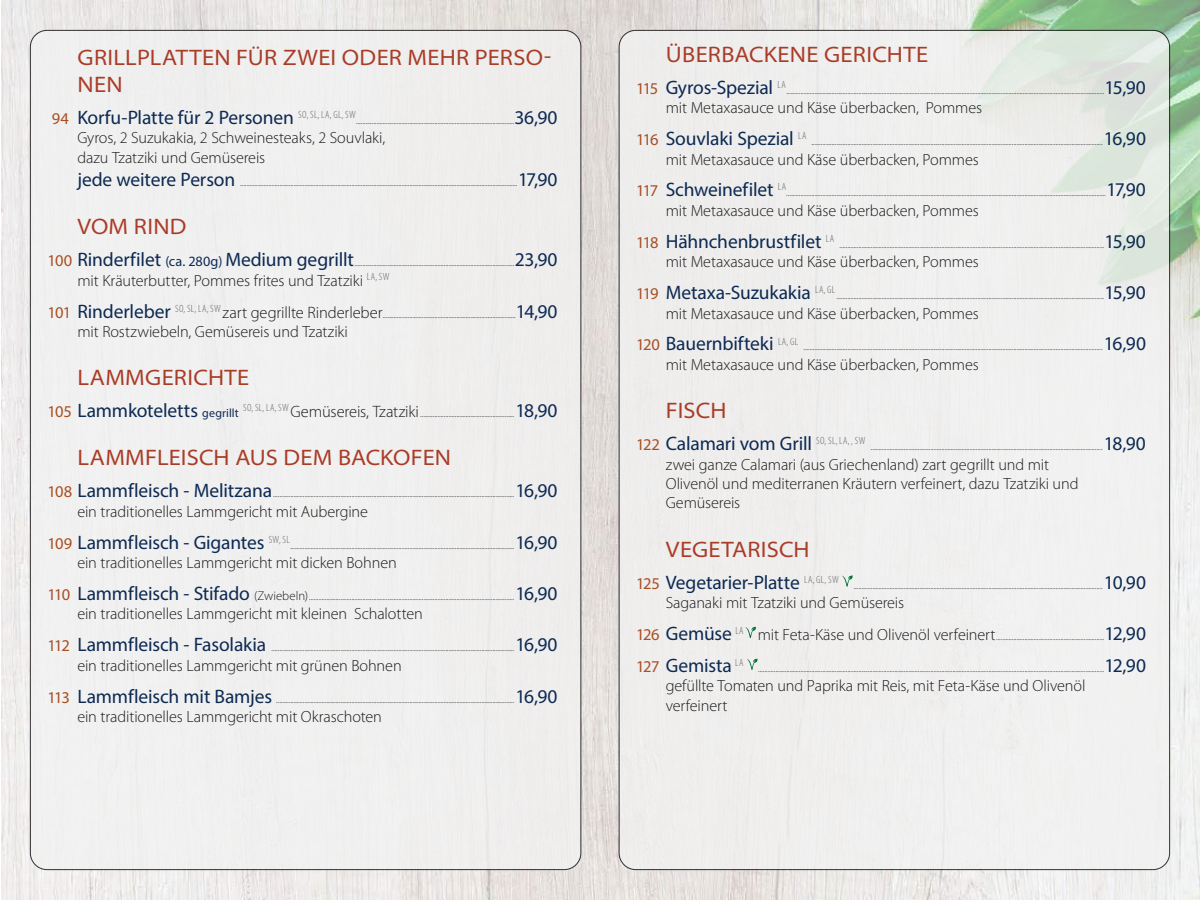
<style>
.page{position:relative;width:1200px;height:900px;background:#fff}
.page>*{position:absolute;margin:0;border:0;box-sizing:border-box;transform-origin:0 0}
.t1{font:semi-expanded 22.5px/27px "Myriad Pro";letter-spacing:.01em;color:#a93c27}
.t2{font:19.5px "Myriad Pro";letter-spacing:-.005em;color:#0d2a53}
.t3{font:300 16.2px/19.5px "Myriad Pro";letter-spacing:-.005em;color:#1a1a1a}
.t4{font:300 9px "Myriad Pro";color:#000}
.s1{font-size:16.5px;color:#a84f24}
.s2{font-weight:400;font-size:19.5px;color:#0d2a53}
.s3{font-weight:400;font-size:16.5px;color:#a84f24}
.s4{font-weight:400;font-size:14.25px;color:#0d2a53}
.s5{font-size:16.5px;color:#1a1a1a}
.s6{font-size:12px}
.s7{font-size:12.75px;color:#1a1a1a}
.s8{font-size:16.2px;color:#1a1a1a}
</style>
<div class="page">
<img style="left:2px;top:0;width:1198px;height:900px">
<div style="left:30px;top:30px;width:551px;height:840px;background:#f2f2f2;border-radius:17px"></div>
<div style="left:619px;top:30px;width:551px;height:840px;background:#f2f2f2;border-radius:17px"></div>
<svg style="left:842px;top:575px;width:11px;height:12px"></svg>
<svg style="left:745px;top:627px;width:11px;height:11px"></svg>
<svg style="left:747px;top:659px;width:11px;height:11px"></svg>
<h1 class="t1" style="left:78px;top:43px;width:475px">GRILLPLATTEN FÜR ZWEI ODER MEHR PERSO-<br>NEN</h1>
<h2 class="t2" style="left:52px;top:105px;width:306px"><span class="s1">94</span> Korfu-Platte für 2 Personen <sup>SO,</sup> <sup>SL,</sup> <sup>LA,</sup> <sup>GL,</sup> <sup>SW</sup></h2>
<p class="t4" style="left:356px;top:115px;width:203px">.....................................................................................................<span class="s2">36,90</span></p>
<h3 class="t3" style="left:77px;top:128px;width:309px">Gyros, 2 Suzukakia, 2 Schweinesteaks, 2 Souvlaki, dazu Tzatziki und Gemüsereis</h3>
<p class="t4" style="left:77px;top:178px;width:482px"><span class="s2">jede weitere Person</span> .................................................................................................................................................................................<span class="s2">17,90</span></p>
<h1 class="t1" style="left:78px;top:213px;width:111px">VOM RIND</h1>
<p class="t4" style="left:48px;top:258px;width:511px"><span class="s3">100</span> <span class="s2">Rinderfilet</span> <span class="s4">(ca. 280g)</span> <span class="s2">Medium gegrillt</span>......................................................................................................<span class="s2">23,90</span></p>
<h3 class="t3" style="left:77px;top:270px;width:314px">mit Kräuterbutter, Pommes frites und Tzatziki <sup>LA,</sup> <sup>SW</sup></h3>
<p class="t4" style="left:48px;top:309px;width:512px"><span class="s3">101</span> <span class="s2">Rinderleber</span> <sup>SO,</sup> <sup>SL,</sup> <sup>LA,</sup> <sup>SW</sup> <span class="s5">zart gegrillte Rinderleber</span>.....................................................................................<span class="s2">14,90</span></p>
<h3 class="t3" style="left:77px;top:322px;width:272px">mit Rostzwiebeln, Gemüsereis und Tzatziki</h3>
<h1 class="t1" style="left:78px;top:364px;width:173px">LAMMGERICHTE</h1>
<h2 class="t2" style="left:48px;top:399px;width:193px"><span class="s1">105</span> Lammkoteletts <span class="s6">gegrillt</span></h2>
<p class="t4" style="left:243px;top:409px;width:316px"><sup>SO,</sup> <sup>SL,</sup> <sup>LA,</sup> <sup>SW</sup> <span class="s5">Gemüsereis, Tzatziki</span>............................................................<span class="s2">18,90</span></p>
<h1 class="t1" style="left:78px;top:444px;width:375px">LAMMFLEISCH AUS DEM BACKOFEN</h1>
<p class="t4" style="left:48px;top:489px;width:512px"><span class="s3">108</span> <span class="s2">Lammfleisch - Melitzana</span>..........................................................................................................................................................<span class="s2">16,90</span></p>
<h3 class="t3" style="left:77px;top:501px;width:292px">ein traditionelles Lammgericht mit Aubergine</h3>
<h2 class="t2" style="left:48px;top:530px;width:244px"><span class="s1">109</span> Lammfleisch - Gigantes <sup>SW,</sup> <sup>SL</sup></h2>
<p class="t4" style="left:290px;top:540px;width:269px">...............................................................................................................................................<span class="s2">16,90</span></p>
<h3 class="t3" style="left:77px;top:553px;width:321px">ein traditionelles Lammgericht mit dicken Bohnen</h3>
<p class="t4" style="left:48px;top:592px;width:512px"><span class="s3">110</span> <span class="s2">Lammfleisch - Stifado</span> <span class="s7">(Zwiebeln)</span>...................................................................................................................................<span class="s2">16,90</span></p>
<h3 class="t3" style="left:77px;top:604px;width:347px">ein traditionelles Lammgericht mit kleinen Schalotten</h3>
<p class="t4" style="left:48px;top:643px;width:512px"><span class="s3">112</span> <span class="s2">Lammfleisch - Fasolakia</span> ...........................................................................................................................................................<span class="s2">16,90</span></p>
<h3 class="t3" style="left:77px;top:656px;width:326px">ein traditionelles Lammgericht mit grünen Bohnen</h3>
<p class="t4" style="left:48px;top:694px;width:512px"><span class="s3">113</span> <span class="s2">Lammfleisch mit Bamjes</span> ........................................................................................................................................................<span class="s2">16,90</span></p>
<h3 class="t3" style="left:77px;top:707px;width:306px">ein traditionelles Lammgericht mit Okraschoten</h3>
<h1 class="t1" style="left:666px;top:40px;width:264px">ÜBERBACKENE GERICHTE</h1>
<h2 class="t2" style="left:636px;top:75px;width:151px"><span class="s1">115</span> Gyros-Spezial <sup>LA</sup></h2>
<p class="t4" style="left:786px;top:85px;width:361px">...........................................................................................................................................................................................................<span class="s2">15,90</span></p>
<h3 class="t3" style="left:666px;top:98px;width:318px">mit Metaxasauce und Käse überbacken, Pommes</h3>
<h2 class="t2" style="left:636px;top:127px;width:172px"><span class="s1">116</span> Souvlaki Spezial <sup>LA</sup></h2>
<p class="t4" style="left:811px;top:137px;width:336px">..........................................................................................................................................................................................<span class="s2">16,90</span></p>
<h3 class="t3" style="left:666px;top:149px;width:315px">mit Metaxasauce und Käse überbacken, Pommes</h3>
<h2 class="t2" style="left:636px;top:178px;width:152px"><span class="s1">117</span> Schweinefilet <sup>LA</sup></h2>
<p class="t4" style="left:786px;top:188px;width:361px">............................................................................................................................................................................................................<span class="s2">17,90</span></p>
<h3 class="t3" style="left:666px;top:201px;width:315px">mit Metaxasauce und Käse überbacken, Pommes</h3>
<h2 class="t2" style="left:636px;top:229px;width:200px"><span class="s1">118</span> Hähnchenbrustfilet <sup>LA</sup></h2>
<p class="t4" style="left:840px;top:239px;width:308px">.........................................................................................................................................................................<span class="s2">15,90</span></p>
<h3 class="t3" style="left:666px;top:252px;width:315px">mit Metaxasauce und Käse überbacken, Pommes</h3>
<h2 class="t2" style="left:636px;top:281px;width:201px"><span class="s1">119</span> Metaxa-Suzukakia <sup>LA,</sup> <sup>GL</sup></h2>
<p class="t4" style="left:836px;top:291px;width:311px">...........................................................................................................................................................................<span class="s2">15,90</span></p>
<h3 class="t3" style="left:666px;top:303px;width:315px">mit Metaxasauce und Käse überbacken, Pommes</h3>
<h2 class="t2" style="left:636px;top:332px;width:164px"><span class="s1">120</span> Bauernbifteki <sup>LA,</sup> <sup>GL</sup></h2>
<p class="t4" style="left:804px;top:342px;width:344px">...............................................................................................................................................................................................<span class="s2">16,90</span></p>
<h3 class="t3" style="left:666px;top:355px;width:315px">mit Metaxasauce und Käse überbacken, Pommes</h3>
<h1 class="t1" style="left:666px;top:397px;width:62px">FISCH</h1>
<h2 class="t2" style="left:636px;top:432px;width:231px"><span class="s1">122</span> Calamari vom Grill <sup>SO,</sup> <sup>SL,</sup> <sup>LA,</sup> <sup>,</sup> <sup>SW</sup></h2>
<p class="t4" style="left:871px;top:442px;width:277px">....................................................................................................................................................<span class="s2">18,90</span></p>
<h3 class="t3" style="left:666px;top:454px;width:414px">zwei ganze Calamari (aus Griechenland) zart gegrillt und mit<br>Olivenöl und mediterranen Kräutern verfeinert, dazu Tzatziki und<br>Gemüsereis</h3>
<h1 class="t1" style="left:666px;top:535px;width:145px">VEGETARISCH</h1>
<h2 class="t2" style="left:636px;top:570px;width:204px"><span class="s1">125</span> Vegetarier-Platte <sup>LA,</sup> <sup>GL,</sup> <sup>SW</sup></h2>
<p class="t4" style="left:854px;top:580px;width:294px">...............................................................................................................................................................<span class="s2">10,90</span></p>
<h3 class="t3" style="left:666px;top:593px;width:240px">Saganaki mit Tzatziki und Gemüsereis</h3>
<p class="t4" style="left:636px;top:632px;width:512px"><span class="s3">126</span> <span class="s2">Gemüse</span> <sup>LA</sup> <span class="s8">mit Feta-Käse und Olivenöl verfeinert</span>.....................................................................<span class="s2">12,90</span></p>
<h2 class="t2" style="left:636px;top:653px;width:109px"><span class="s1">127</span> Gemista <sup>LA</sup></h2>
<p class="t4" style="left:758px;top:663px;width:389px">.............................................................................................................................................................................................................................<span class="s2">12,90</span></p>
<h3 class="t3" style="left:666px;top:676px;width:421px">gefüllte Tomaten und Paprika mit Reis, mit Feta-Käse und Olivenöl verfeinert</h3>
</div>
